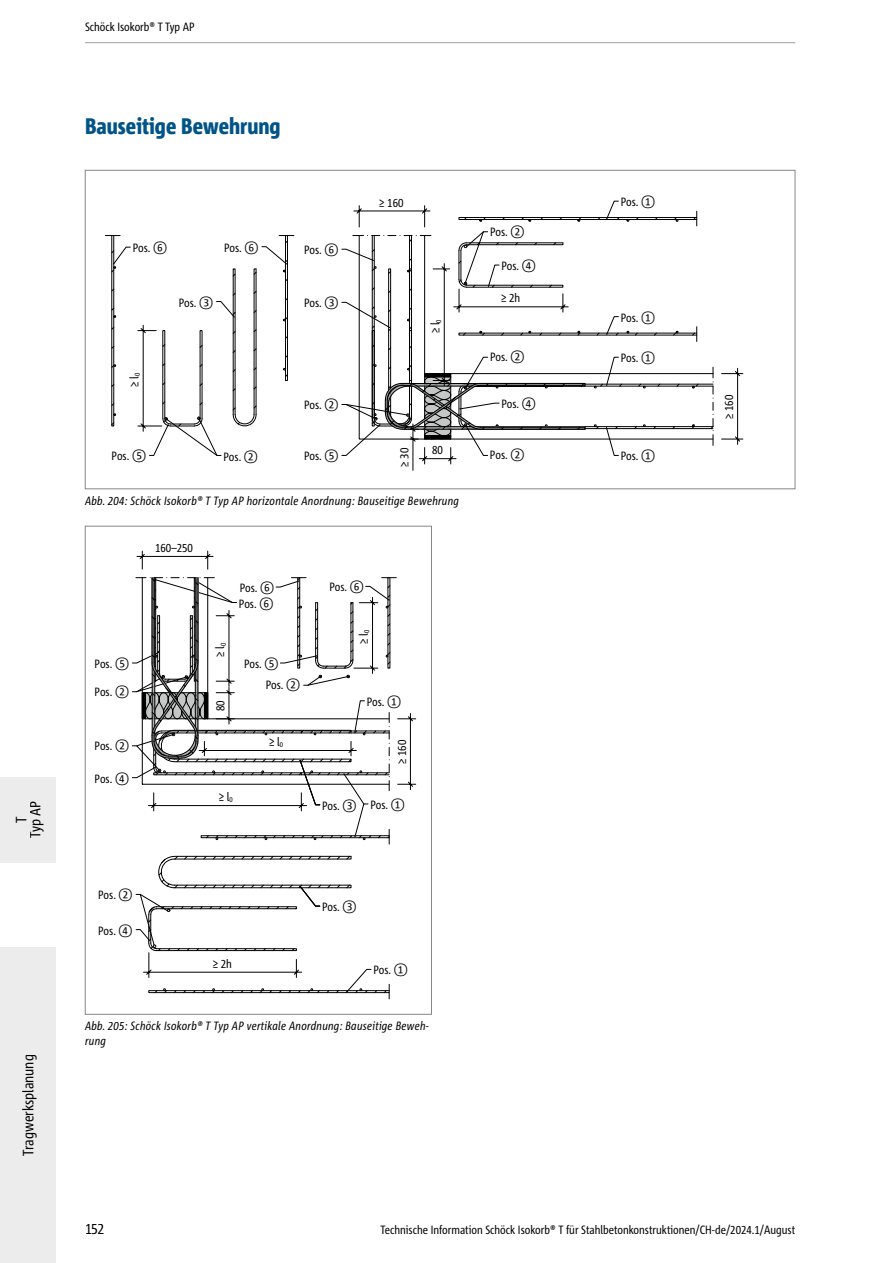
<style>
.page{position:relative;width:893px;height:1263px;background:#fff}
.page>*{position:absolute;margin:0;border:0;box-sizing:border-box;transform-origin:0 0}
.t1{font:800 condensed 22.5px "Corpid Schoeck";color:#005487}
.t2{font:condensed 15px/14.1px "Corpid Schoeck";color:#000;text-align:center}
.t3{font:condensed 12px "Corpid Schoeck";color:#000}
.t4{font:italic condensed 12px/15px "Corpid Schoeck";letter-spacing:.02em;color:#000}
</style>
<div class="page">
<div style="left:0;top:947px;width:55px;height:316px;background:#ececed"></div>
<div style="left:0;top:777px;width:55px;height:85px;background:#ececed"></div>
<hr style="left:85px;top:42px;width:710px;height:1px;background:#9c9d9d">
<svg style="left:137px;top:324px;width:606px;height:147px"></svg>
<svg style="left:113px;top:247px;width:18px;height:18px"></svg>
<svg style="left:149px;top:201px;width:565px;height:255px"></svg>
<svg style="left:136px;top:551px;width:280px;height:424px"></svg>
<div style="left:148px;top:990px;width:242px;height:3px;border:1px solid #000"></div>
<svg style="left:153px;top:951px;width:213px;height:40px"></svg>
<svg style="left:132px;top:577px;width:264px;height:374px"></svg>
<p class="t2" style="left:14px;top:838px;width:38px;rotate:-90deg">T<br>Typ AP</p>
<p class="t2" style="left:21px;top:1156px;width:103px;rotate:-90deg">Tragwerksplanung</p>
<p class="t3" style="left:85px;top:19px;width:111px">Schöck Isokorb® T Typ AP</p>
<h1 class="t1" style="left:85px;top:112px;width:197px">Bauseitige Bewehrung</h1>
<p class="t3" style="left:133px;top:240px;width:36px">Pos. ⑥</p>
<p class="t3" style="left:224px;top:240px;width:36px">Pos. ⑥</p>
<p class="t3" style="left:304px;top:242px;width:36px">Pos. ⑥</p>
<p class="t3" style="left:179px;top:295px;width:36px">Pos. ③</p>
<p class="t3" style="left:304px;top:296px;width:36px">Pos. ③</p>
<p class="t3" style="left:127px;top:387px;width:15px;rotate:-90deg">≥ l<sub>0</sub></p>
<p class="t3" style="left:304px;top:398px;width:36px">Pos. ②</p>
<p class="t3" style="left:112px;top:449px;width:36px">Pos. ⑤</p>
<p class="t3" style="left:223px;top:449px;width:36px">Pos. ②</p>
<p class="t3" style="left:304px;top:449px;width:36px">Pos. ⑤</p>
<p class="t3" style="left:379px;top:195px;width:26px">≥ 160</p>
<p class="t3" style="left:428px;top:333px;width:15px;rotate:-90deg">≥ l<sub>0</sub></p>
<p class="t3" style="left:397px;top:467px;width:20px;rotate:-90deg">≥ 30</p>
<p class="t3" style="left:432px;top:442px;width:12px">80</p>
<p class="t4" style="left:85px;top:493px;width:376px">Abb. 204: Schöck Isokorb® T Typ AP horizontale Anordnung: Bauseitige Bewehrung</p>
<p class="t3" style="left:95px;top:656px;width:36px">Pos. ⑤</p>
<p class="t3" style="left:95px;top:684px;width:36px">Pos. ②</p>
<p class="t3" style="left:95px;top:738px;width:36px">Pos. ②</p>
<p class="t3" style="left:95px;top:771px;width:36px">Pos. ④</p>
<p class="t3" style="left:155px;top:540px;width:39px">160–250</p>
<p class="t3" style="left:240px;top:580px;width:36px">Pos. ⑥</p>
<p class="t3" style="left:329px;top:580px;width:36px">Pos. ⑥</p>
<p class="t3" style="left:213px;top:657px;width:15px;rotate:-90deg">≥ l<sub>0</sub></p>
<p class="t3" style="left:213px;top:711px;width:12px;rotate:-90deg">80</p>
<p class="t3" style="left:239px;top:596px;width:36px">Pos. ⑥</p>
<p class="t3" style="left:244px;top:656px;width:36px">Pos. ⑤</p>
<p class="t3" style="left:266px;top:677px;width:36px">Pos. ②</p>
<p class="t3" style="left:269px;top:734px;width:15px">≥ l<sub>0</sub></p>
<p class="t3" style="left:219px;top:789px;width:15px">≥ l<sub>0</sub></p>
<p class="t3" style="left:356px;top:644px;width:15px;rotate:-90deg">≥ l<sub>0</sub></p>
<p class="t3" style="left:367px;top:694px;width:36px">Pos. ①</p>
<p class="t3" style="left:394px;top:764px;width:26px;rotate:-90deg">≥ 160</p>
<p class="t3" style="left:322px;top:798px;width:84px">Pos. ③ Pos. ①</p>
<p class="t3" style="left:98px;top:887px;width:36px">Pos. ②</p>
<p class="t3" style="left:98px;top:923px;width:36px">Pos. ④</p>
<p class="t3" style="left:213px;top:956px;width:21px">≥ 2h</p>
<p class="t3" style="left:322px;top:899px;width:36px">Pos. ③</p>
<p class="t3" style="left:373px;top:963px;width:36px">Pos. ①</p>
<p class="t4" style="left:85px;top:1018px;width:345px">Abb. 205: Schöck Isokorb® T Typ AP vertikale Anordnung: Bauseitige Beweh&shy;rung</p>
<p class="t3" style="left:490px;top:224px;width:36px">Pos. ②</p>
<p class="t3" style="left:501px;top:258px;width:36px">Pos. ④</p>
<p class="t3" style="left:501px;top:290px;width:21px">≥ 2h</p>
<p class="t3" style="left:490px;top:350px;width:36px">Pos. ②</p>
<p class="t3" style="left:501px;top:396px;width:36px">Pos. ④</p>
<p class="t3" style="left:490px;top:448px;width:36px">Pos. ②</p>
<p class="t3" style="left:621px;top:194px;width:36px">Pos. ①</p>
<p class="t3" style="left:621px;top:310px;width:36px">Pos. ①</p>
<p class="t3" style="left:621px;top:350px;width:36px">Pos. ①</p>
<p class="t3" style="left:621px;top:449px;width:36px">Pos. ①</p>
<p class="t3" style="left:721px;top:419px;width:26px;rotate:-90deg">≥ 160</p>
<p class="t2" style="left:85px;top:1222px;width:21px">152</p>
<p class="t3" style="left:381px;top:1222px;width:416px">Technische Information Schöck Isokorb® T für Stahlbetonkonstruktionen/CH-de/2024.1/August</p>
</div>
